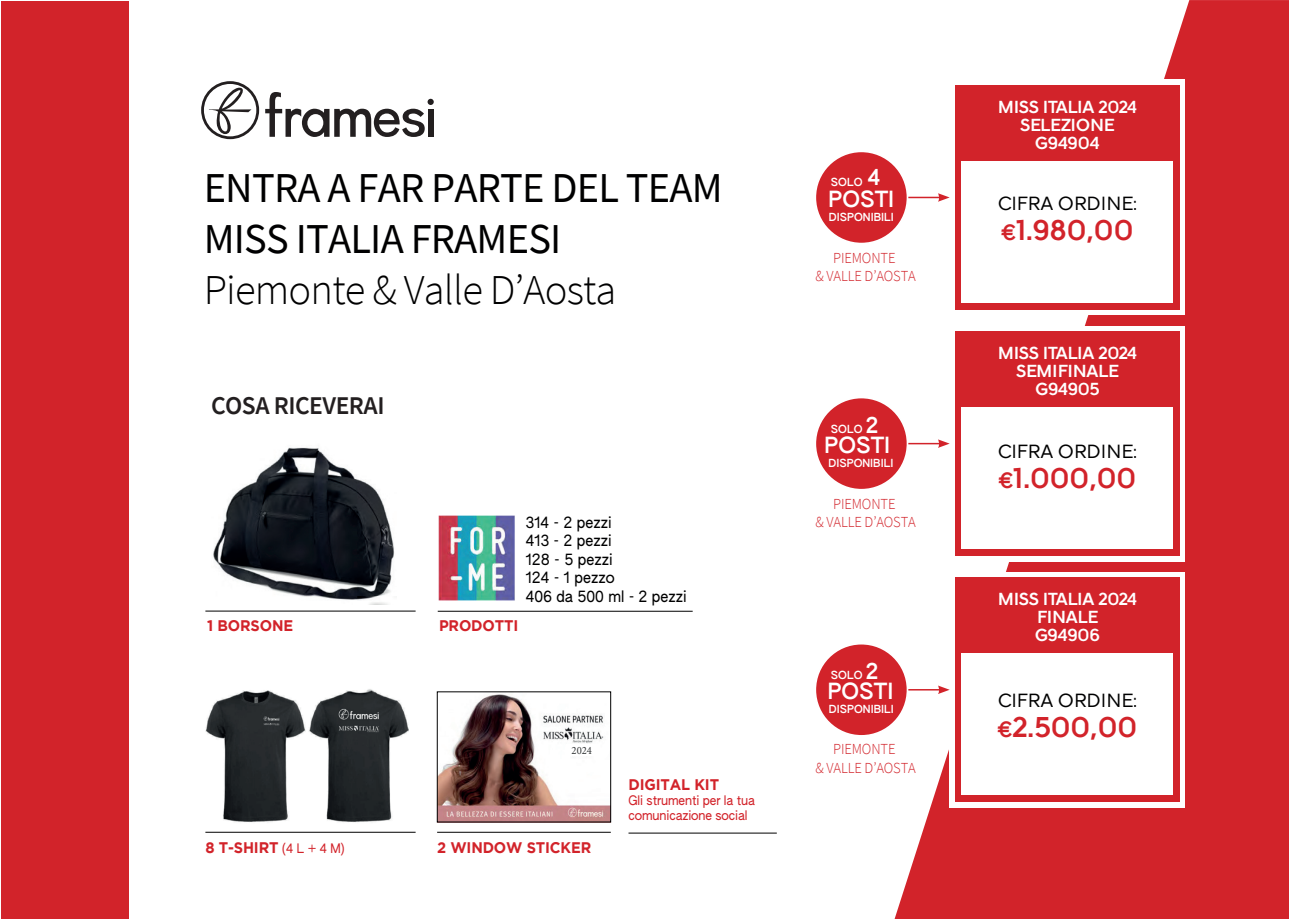
<style>
.page{position:relative;width:1289px;height:919px;background:#fff}
.page>*{position:absolute;margin:0;border:0;box-sizing:border-box;transform-origin:0 0}
.t1{font:42.45px/51px "Source Sans Pro";letter-spacing:-.02em;color:#000001}
.t2{font:300 42.45px "Source Sans Pro";letter-spacing:-.02em;color:#000001}
.t3{font:600 25.5px "Source Sans Pro";letter-spacing:-.02em;color:#231f20}
.t4{font:700 24.75px "Galeb";color:#d2232a}
.t5{font:21.75px/21.8px "AUTHENTIC Sans 130";color:#fff}
.t6{font:16.5px "Galeb";color:#000001}
.t7{font:300 15.3px/18.5px "Source Sans Pro";letter-spacing:-.01em;color:#d2232a;text-align:center;scale:.95 1}
.t8{font:15.3px/18.5px "AUTHENTIC Sans 90";color:#000001;scale:.95 1}
.t9{font:700 15.3px "Gotham";letter-spacing:-.01em;color:#d2232a;scale:.95 1}
.t10{font:700 15px/18px "Galeb";letter-spacing:-.02em;color:#fff;text-align:center}
.t11{font:12.75px/15.3px "AUTHENTIC Sans 90";letter-spacing:-.01em;color:#d2232a;scale:.95 1}
.t12{font:11.25px "Minion Pro";color:#313435;scale:.95 1}
.t13{font:10.8px "AUTHENTIC Sans 130";color:#fff}
.s1{font-family:"AUTHENTIC Sans 90";font-weight:400;font-size:12.75px}
.s2{font-size:21.75px}
.s3{font-size:19.2px}
</style>
<div class="page">
<svg style="left:201px;top:81px;width:58px;height:58px"></svg>
<div style="left:427px;top:99px;width:7px;height:6px;background:#231f20;border-radius:50%"></div>
<div style="left:428px;top:109px;width:5px;height:28px;background:#231f20"></div>
<svg style="left:265px;top:92px;width:160px;height:45px"></svg>
<svg style="left:895px;top:0;width:393px;height:918px;fill:#d2232a"></svg>
<div style="left:1px;top:1px;width:127px;height:917px;background:#d2232a"></div>
<img style="left:213px;top:447px;width:181px;height:157px">
<hr style="left:205px;top:610px;width:210px;height:1px;background:#000001">
<img style="left:438px;top:515px;width:77px;height:86px">
<hr style="left:438px;top:610px;width:254px;height:1px;background:#000001">
<img style="left:205px;top:689px;width:203px;height:133px">
<hr style="left:205px;top:831px;width:210px;height:1px;background:#000001">
<hr style="left:628px;top:832px;width:148px;height:1px;background:#000001">
<hr style="left:437px;top:831px;width:174px;height:1px;background:#000001">
<img style="left:439px;top:694px;width:170px;height:126px">
<div style="left:437px;top:691px;width:174px;height:131px;border:1px solid #000001"></div>
<div style="left:566px;top:744px;width:31px;height:11px;background:#fff"></div>
<div style="left:949px;top:80px;width:235px;height:235px;background:#fff"></div>
<div style="left:954px;top:85px;width:225px;height:225px;background:#d2232a"></div>
<div style="left:961px;top:161px;width:211px;height:142px;background:#fff"></div>
<div style="left:949px;top:326px;width:235px;height:235px;background:#fff"></div>
<div style="left:954px;top:331px;width:225px;height:225px;background:#d2232a"></div>
<div style="left:961px;top:407px;width:211px;height:142px;background:#fff"></div>
<div style="left:949px;top:572px;width:235px;height:235px;background:#fff"></div>
<div style="left:954px;top:577px;width:225px;height:225px;background:#d2232a"></div>
<div style="left:961px;top:653px;width:211px;height:142px;background:#fff"></div>
<hr style="left:848px;top:197px;width:92px;height:1px;background:#d2232a">
<svg style="left:937px;top:193px;width:12px;height:9px"></svg>
<div style="left:815px;top:151px;width:92px;height:93px;background:#d2232a;border-radius:50%"></div>
<div style="left:814px;top:150px;width:94px;height:94px;border:2px solid #fff;border-radius:50%"></div>
<hr style="left:848px;top:443px;width:92px;height:1px;background:#d2232a">
<svg style="left:937px;top:439px;width:12px;height:9px"></svg>
<div style="left:815px;top:397px;width:92px;height:93px;background:#d2232a;border-radius:50%"></div>
<div style="left:814px;top:396px;width:94px;height:94px;border:2px solid #fff;border-radius:50%"></div>
<hr style="left:848px;top:689px;width:92px;height:1px;background:#d2232a">
<svg style="left:937px;top:685px;width:12px;height:9px"></svg>
<div style="left:815px;top:643px;width:92px;height:93px;background:#d2232a;border-radius:50%"></div>
<div style="left:814px;top:642px;width:94px;height:94px;border:2px solid #fff;border-radius:50%"></div>
<h1 class="t1" style="left:204px;top:162px;width:520px">ENTRA A FAR PARTE DEL TEAM<br>MISS ITALIA FRAMESI</h1>
<h1 class="t2" style="left:204px;top:263px;width:414px">Piemonte &amp; Valle D’Aosta</h1>
<h2 class="t3" style="left:211px;top:389px;width:175px">COSA RICEVERAI</h2>
<p class="t9" style="left:207px;top:617px;width:92px">1 BORSONE</p>
<p class="t9" style="left:439px;top:616px;width:85px">PRODOTTI</p>
<p class="t8" style="left:526px;top:513px;width:171px">314 - 2 pezzi<br>413 - 2 pezzi<br>128 - 5 pezzi<br>124 - 1 pezzo<br>406 da 500 ml - 2 pezzi</p>
<p class="t12" style="left:571px;top:742px;width:23px">2024</p>
<p class="t9" style="left:628px;top:775px;width:97px">DIGITAL KIT</p>
<p class="t11" style="left:628px;top:792px;width:134px">Gli strumenti per la tua comunicazione social</p>
<p class="t9" style="left:205px;top:839px;width:148px">8 T-SHIRT <span class="s1">(4 L + 4 M)</span></p>
<p class="t9" style="left:437px;top:839px;width:164px">2 WINDOW STICKER</p>
<h3 class="t5" style="left:828px;top:167px;width:67px;text-indent:39px">4<br>POSTI</h3>
<p class="t13" style="left:828px;top:210px;width:67px">DISPONIBILI</p>
<p class="t13" style="left:830px;top:175px;width:33px">SOLO</p>
<p class="t7" style="left:815px;top:248px;width:107px">PIEMONTE<br>&amp; VALLE D’AOSTA</p>
<h3 class="t5" style="left:824px;top:415px;width:67px;line-height:20.1px;text-indent:41px">2<br>POSTI</h3>
<p class="t13" style="left:828px;top:456px;width:67px">DISPONIBILI</p>
<p class="t13" style="left:830px;top:422px;width:33px">SOLO</p>
<p class="t7" style="left:815px;top:494px;width:107px">PIEMONTE<br>&amp; VALLE D’AOSTA</p>
<p class="t13" style="left:830px;top:668px;width:49px">SOLO <span class="s2">2</span></p>
<h3 class="t5" style="left:827px;top:680px;width:67px">POSTI</h3>
<p class="t13" style="left:828px;top:702px;width:67px">DISPONIBILI</p>
<p class="t7" style="left:815px;top:739px;width:107px">PIEMONTE<br>&amp; VALLE D’AOSTA</p>
<p class="t10" style="left:997px;top:97px;width:141px">MISS ITALIA 2024<br>SELEZIONE<br>G94904</p>
<p class="t6" style="left:997px;top:192px;width:141px">CIFRA ORDINE:</p>
<h3 class="t4" style="left:1001px;top:212px;width:134px"><span class="s3">€</span>1.980,00</h3>
<p class="t10" style="left:997px;top:343px;width:141px">MISS ITALIA 2024<br>SEMIFINALE<br>G94905</p>
<p class="t6" style="left:997px;top:440px;width:141px">CIFRA ORDINE:</p>
<h3 class="t4" style="left:998px;top:460px;width:139px"><span class="s3">€</span>1.000,00</h3>
<p class="t10" style="left:997px;top:589px;width:141px">MISS ITALIA 2024<br>FINALE<br>G94906</p>
<p class="t6" style="left:997px;top:689px;width:141px">CIFRA ORDINE:</p>
<h3 class="t4" style="left:997px;top:709px;width:141px"><span class="s3">€</span>2.500,00</h3>
</div>
